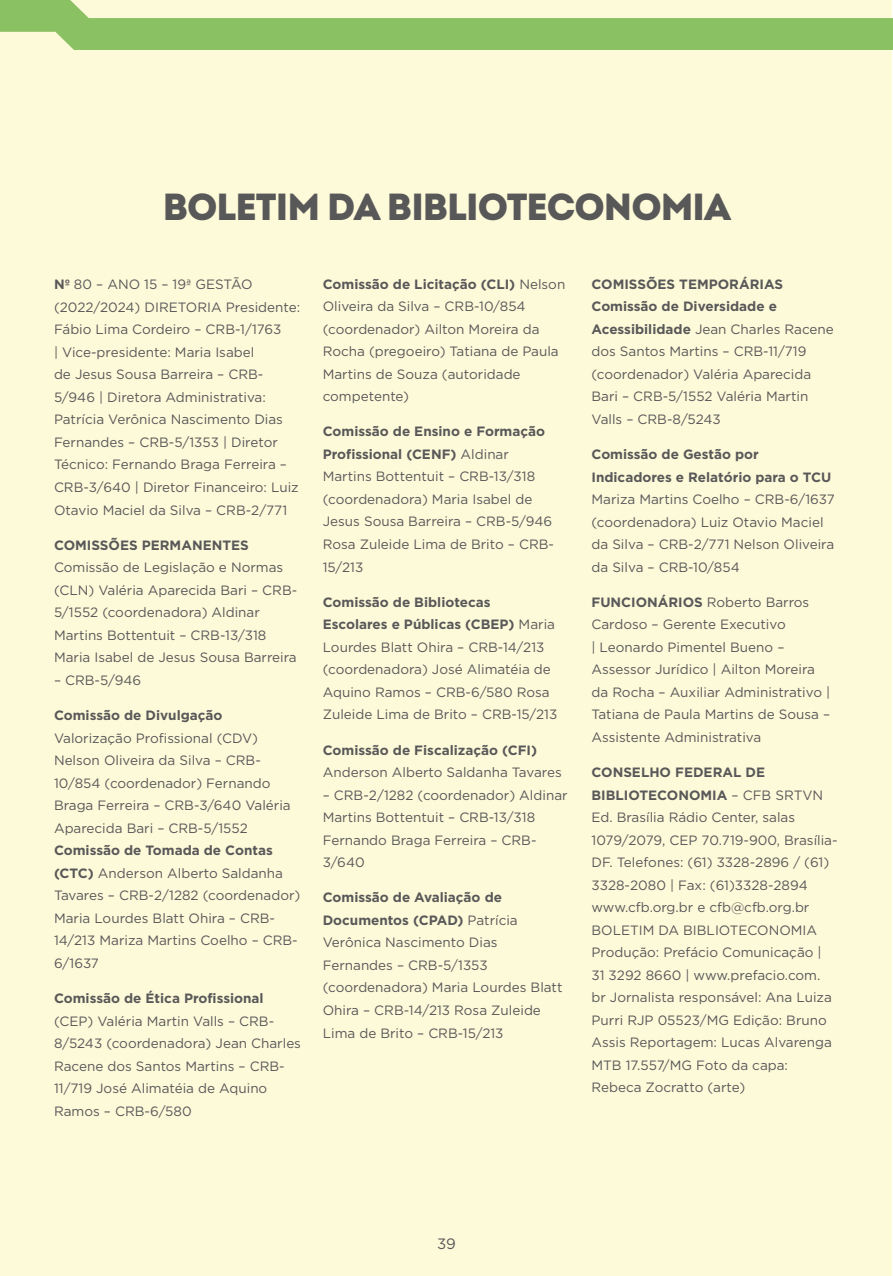
<style>
.page{position:relative;width:893px;height:1276px;background:#fff}
.page>*{position:absolute;margin:0;border:0;box-sizing:border-box;transform-origin:0 0}
.t1{font:900 37.5px "Intro";letter-spacing:-.025em;color:#595858}
.t2{font:15px "Gotham";color:#595858}
.t3{font:13.5px/22.5px "Gotham";color:#595858}
.t4{font:700 13.5px/22.5px "Gotham";color:#595858}
.s1{font-weight:700}
</style>
<div class="page">
<div style="left:1px;top:1px;width:891px;height:1275px;background:#fdfada"></div>
<svg style="left:0;top:0;width:893px;height:50px"></svg>
<h1 class="t1" style="left:163px;top:183px;width:570px">BOLETIM DA BIBLIOTECONOMIA</h1>
<p class="t3" style="left:54px;top:273px;width:248px"><span class="s1">Nº</span> 80 – ANO 15 – 19ª GESTÃO (2022/2024) DIRETORIA Presidente:<br>Fábio Lima Cordeiro – CRB-1/1763<br>| Vice-presidente: Maria Isabel<br>de Jesus Sousa Barreira – CRB-5/946 | Diretora Administrativa:<br>Patrícia Verônica Nascimento Dias Fernandes – CRB-5/1353 | Diretor Técnico: Fernando Braga Ferreira – CRB-3/640 | Diretor Financeiro: Luiz Otavio Maciel da Silva – CRB-2/771</p>
<p class="t4" style="left:54px;top:533px;width:196px">COMISSÕES PERMANENTES</p>
<p class="t3" style="left:54px;top:556px;width:245px">Comissão de Legislação e Normas (CLN) Valéria Aparecida Bari – CRB-5/1552 (coordenadora) Aldinar Martins Bottentuit – CRB-13/318<br>Maria Isabel de Jesus Sousa Barreira</p>
<p class="t3" style="left:54px;top:668px;width:89px">– CRB-5/946</p>
<p class="t4" style="left:54px;top:704px;width:170px">Comissão de Divulgação</p>
<p class="t3" style="left:54px;top:726px;width:238px">Valorização Profissional (CDV)<br>Nelson Oliveira da Silva – CRB-<br>10/854 (coordenador) Fernando<br>Braga Ferreira – CRB-3/640 Valéria<br>Aparecida Bari – CRB-5/1552</p>
<p class="t3" style="left:54px;top:839px;width:248px"><span class="s1">Comissão de Tomada de Contas (CTC)</span> Anderson Alberto Saldanha<br>Tavares – CRB-2/1282 (coordenador)<br>Maria Lourdes Blatt Ohira – CRB-<br>14/213 Mariza Martins Coelho – CRB-<br>6/1637</p>
<p class="t4" style="left:54px;top:986px;width:211px">Comissão de Ética Profissional</p>
<p class="t3" style="left:54px;top:1009px;width:249px">(CEP) Valéria Martin Valls – CRB-<br>8/5243 (coordenadora) Jean Charles<br>Racene dos Santos Martins – CRB-<br>11/719 José Alimatéia de Aquino<br>Ramos – CRB-6/580</p>
<p class="t3" style="left:323px;top:272px;width:244px"><span class="s1">Comissão de Licitação (CLI)</span> Nelson<br>Oliveira da Silva – CRB-10/854 (coordenador) Ailton Moreira da<br>Rocha (pregoeiro) Tatiana de Paula<br>Martins de Souza (autoridade competente)</p>
<p class="t3" style="left:323px;top:420px;width:233px"><span class="s1">Comissão de Ensino e Formação<br>Profissional (CENF)</span> Aldinar<br>Martins Bottentuit – CRB-13/318 (coordenadora) Maria Isabel de<br>Jesus Sousa Barreira – CRB-5/946<br>Rosa Zuleide Lima de Brito – CRB-<br>15/213</p>
<p class="t3" style="left:323px;top:590px;width:236px"><span class="s1">Comissão de Bibliotecas<br>Escolares e Públicas (CBEP)</span> Maria<br>Lourdes Blatt Ohira – CRB-14/213 (coordenadora) José Alimatéia de<br>Aquino Ramos – CRB-6/580 Rosa<br>Zuleide Lima de Brito – CRB-15/213</p>
<p class="t4" style="left:323px;top:738px;width:216px">Comissão de Fiscalização (CFI)</p>
<p class="t3" style="left:323px;top:761px;width:241px">Anderson Alberto Saldanha Tavares</p>
<p class="t3" style="left:323px;top:783px;width:246px">– CRB-2/1282 (coordenador) Aldinar<br>Martins Bottentuit – CRB-13/318<br>Fernando Braga Ferreira – CRB-<br>3/640</p>
<p class="t3" style="left:323px;top:886px;width:241px"><span class="s1">Comissão de Avaliação de<br>Documentos (CPAD)</span> Patrícia<br>Verônica Nascimento Dias<br>Fernandes – CRB-5/1353 (coordenadora) Maria Lourdes Blatt<br>Ohira – CRB-14/213 Rosa Zuleide<br>Lima de Brito – CRB-15/213</p>
<p class="t3" style="left:591px;top:272px;width:244px"><span class="s1">COMISSÕES TEMPORÁRIAS<br>Comissão de Diversidade e<br>Acessibilidade</span> Jean Charles Racene dos Santos Martins – CRB-11/719 (coordenador) Valéria Aparecida<br>Bari – CRB-5/1552 Valéria Martin<br>Valls – CRB-8/5243</p>
<p class="t4" style="left:591px;top:443px;width:241px">Comissão de Gestão por<br>Indicadores e Relatório para o TCU</p>
<p class="t3" style="left:591px;top:488px;width:245px">Mariza Martins Coelho – CRB-6/1637 (coordenadora) Luiz Otavio Maciel da Silva – CRB-2/771 Nelson Oliveira da Silva – CRB-10/854</p>
<p class="t3" style="left:591px;top:590px;width:240px"><span class="s1">FUNCIONÁRIOS</span> Roberto Barros<br>Cardoso – Gerente Executivo<br>| Leonardo Pimentel Bueno –<br>Assessor Jurídico | Ailton Moreira da Rocha – Auxiliar Administrativo |<br>Tatiana de Paula Martins de Sousa –<br>Assistente Administrativa</p>
<p class="t3" style="left:591px;top:761px;width:248px"><span class="s1">CONSELHO FEDERAL DE<br>BIBLIOTECONOMIA</span> – CFB SRTVN<br>Ed. Brasília Rádio Center, salas<br>1079/2079, CEP 70.719-900, Brasília-<br>DF. Telefones: (61) 3328-2896 / (61)<br>3328-2080 | Fax: (61)3328-2894 www.cfb.org.br e cfb@cfb.org.br<br>BOLETIM DA BIBLIOTECONOMIA<br>Produção: Prefácio Comunicação |<br>31 3292 8660 | www.prefacio.com. br Jornalista responsável: Ana Luiza<br>Purri RJP 05523/MG Edição: Bruno<br>Assis Reportagem: Lucas Alvarenga<br>MTB 17.557/MG Foto da capa:<br>Rebeca Zocratto (arte)</p>
<p class="t2" style="left:437px;top:1234px;width:20px">39</p>
</div>
